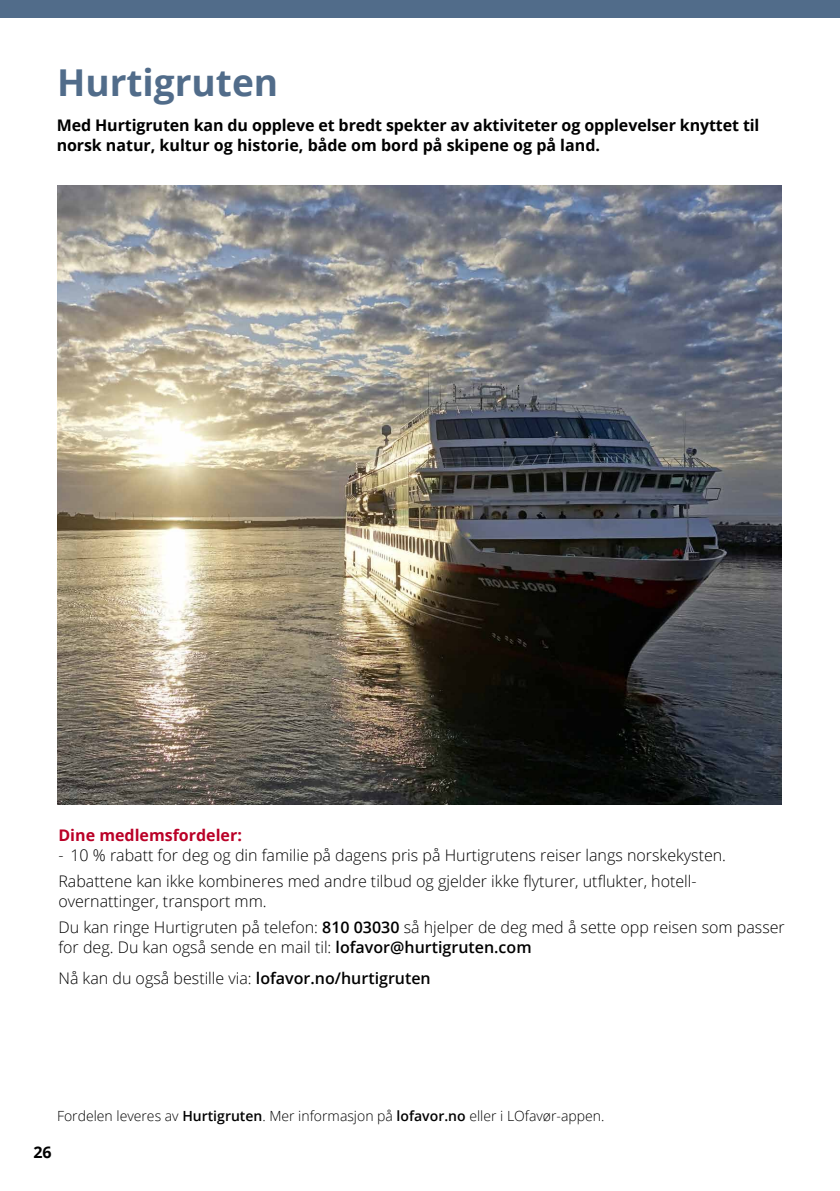
<style>
.page{position:relative;width:840px;height:1191px;background:#fff}
.page>*{position:absolute;margin:0;border:0;box-sizing:border-box;transform-origin:0 0}
.t1{font:700 37px "Open Sans";color:#516c8a}
.t2{font:300 16px/25.6px "Open Sans";color:#000}
.t3{font:700 16px/20px "Open Sans";letter-spacing:-.005em;color:#000}
.t4{font:700 16px "Open Sans";color:#ba0027}
.t5{font:300 14px "Open Sans";color:#000}
.s1{font-weight:600}
</style>
<div class="page">
<img style="left:57px;top:185px;width:723px;height:619px">
<div style="left:0;top:0;width:839px;height:17px;background:#516c8a"></div>
<h1 class="t1" style="left:57px;top:57px;width:223px">Hurtigruten</h1>
<p class="t3" style="left:57px;top:115px;width:703px">Med Hurtigruten kan du oppleve et bredt spekter av aktiviteter og opplevelser knyttet til norsk natur, kultur og historie, både om bord på skipene og på land.</p>
<p class="t4" style="left:58px;top:824px;width:185px">Dine medlemsfordeler:</p>
<p class="t2" style="left:58px;top:842px;width:668px">- 10 % rabatt for deg og din familie på dagens pris på Hurtigrutens reiser langs norskekysten.<br>Rabattene kan ikke kombineres med andre tilbud og gjelder ikke flyturer, utflukter, hotell-</p>
<p class="t2" style="left:58px;top:888px;width:727px">overnattinger, transport mm.<br>Du kan ringe Hurtigruten på telefon: <span class="s1">810 03030</span> så hjelper de deg med å sette opp reisen som passer</p>
<p class="t2" style="left:58px;top:930px;width:474px;line-height:31.4px">for deg. Du kan også sende en mail til: <span class="s1">lofavor@hurtigruten.com<br></span>Nå kan du også bestille via: <span class="s1">lofavor.no/hurtigruten</span></p>
<p class="t5" style="left:57px;top:1106px;width:548px">Fordelen leveres av <span class="s1">Hurtigruten</span>. Mer informasjon på <span class="s1">lofavor.no</span> eller i LOfavør-appen.</p>
<p class="t3" style="left:33px;top:1141px;width:20px">26</p>
</div>
